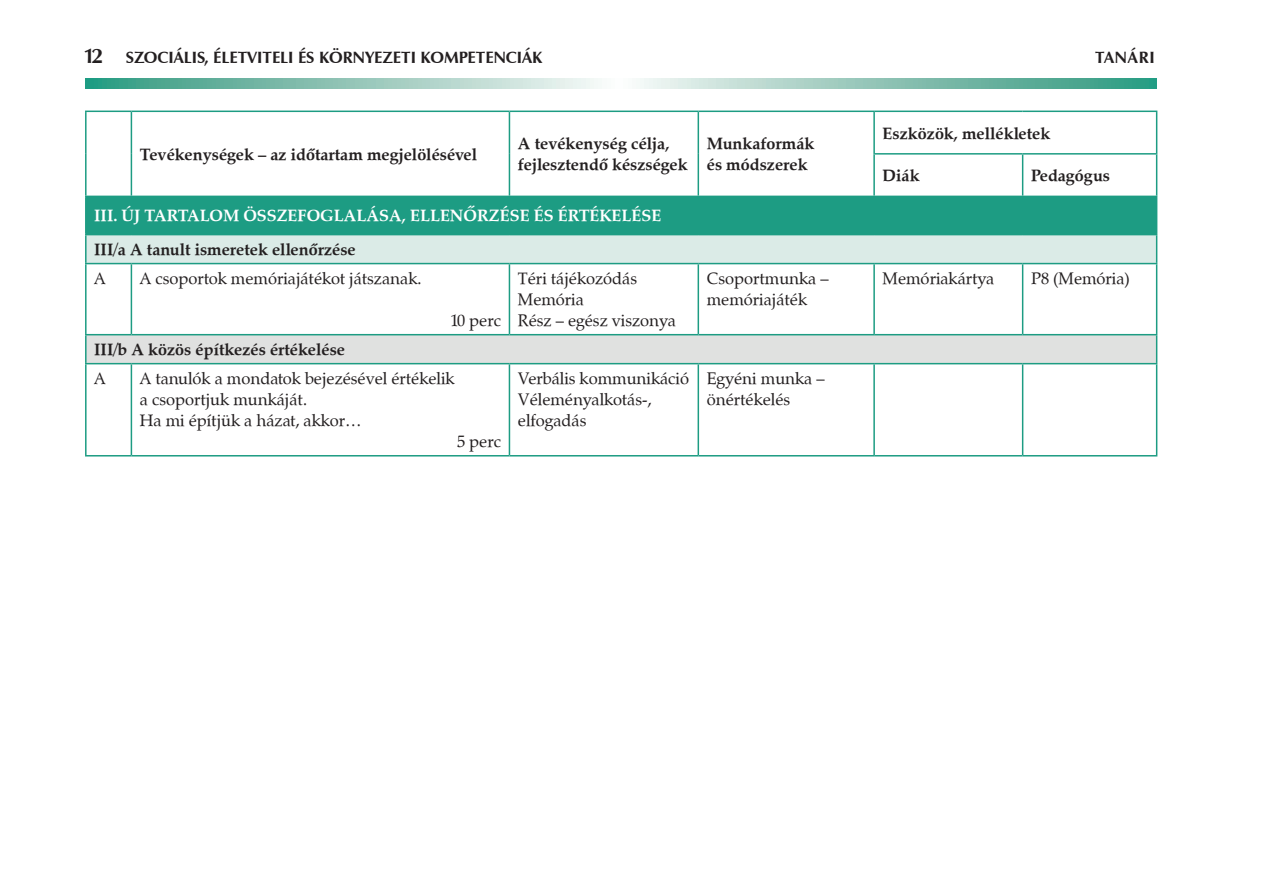
<style>
.page{position:relative;width:1263px;height:893px;background:#fff}
.page>*{position:absolute;margin:0;border:0;box-sizing:border-box;transform-origin:0 0}
.t1{font:16.5px/21px "Zapf Calligraphic 801 PFL";color:#231f20}
.t2{font:700 16.5px/21px "Zapf Calligraphic 801 PFL";color:#231f20}
.t3{font:700 16.5px "Zapf Humanist 601 PFL";color:#231f20}
.t4{font:700 16.5px "Zapf Calligraphic 801 PFL";color:#fff}
.s1{font-size:21px}
</style>
<div class="page">
<svg style="left:85px;top:78px;width:1072px;height:11px;background:#91c6b8"></svg>
<svg style="left:87px;top:112px;width:1069px;height:84px"></svg>
<div style="left:86px;top:196px;width:1071px;height:39px;background:#1d9c83"></div>
<div style="left:86px;top:235px;width:1071px;height:29px;background:#dbebe7"></div>
<div style="left:86px;top:335px;width:1071px;height:29px;background:#e0e1e0"></div>
<hr style="left:85px;top:111px;width:46px;height:1px;background:#1d9c83">
<hr style="left:85px;top:112px;width:2px;height:42px;background:#1d9c83">
<hr style="left:131px;top:111px;width:378px;height:1px;background:#1d9c83">
<hr style="left:131px;top:112px;width:1px;height:42px;background:#1d9c83">
<hr style="left:509px;top:111px;width:189px;height:1px;background:#1d9c83">
<hr style="left:509px;top:112px;width:1px;height:42px;background:#1d9c83">
<hr style="left:698px;top:111px;width:176px;height:1px;background:#1d9c83">
<hr style="left:697px;top:112px;width:2px;height:42px;background:#1d9c83">
<hr style="left:85px;top:154px;width:2px;height:42px;background:#1d9c83">
<hr style="left:131px;top:154px;width:1px;height:42px;background:#1d9c83">
<hr style="left:509px;top:154px;width:1px;height:42px;background:#1d9c83">
<hr style="left:697px;top:154px;width:2px;height:42px;background:#1d9c83">
<hr style="left:85px;top:196px;width:46px;height:1px;background:#1d9c83">
<hr style="left:874px;top:111px;width:149px;height:1px;background:#1d9c83">
<hr style="left:873px;top:112px;width:2px;height:41px;background:#1d9c83">
<hr style="left:1023px;top:111px;width:134px;height:1px;background:#1d9c83">
<hr style="left:1156px;top:112px;width:1px;height:41px;background:#1d9c83">
<hr style="left:873px;top:153px;width:150px;height:2px;background:#1d9c83">
<hr style="left:873px;top:155px;width:2px;height:41px;background:#1d9c83">
<hr style="left:1023px;top:153px;width:134px;height:2px;background:#1d9c83">
<hr style="left:1022px;top:155px;width:1px;height:41px;background:#1d9c83">
<hr style="left:1156px;top:155px;width:1px;height:41px;background:#1d9c83">
<hr style="left:85px;top:197px;width:2px;height:37px;background:#1d9c83">
<hr style="left:85px;top:234px;width:46px;height:1px;background:#1d9c83">
<hr style="left:85px;top:235px;width:2px;height:28px;background:#1d9c83">
<svg style="left:1156px;top:235px;width:1px;height:28px"></svg>
<hr style="left:85px;top:263px;width:46px;height:1px;background:#1d9c83">
<hr style="left:85px;top:264px;width:2px;height:70px;background:#1d9c83">
<hr style="left:131px;top:263px;width:378px;height:1px;background:#1d9c83">
<hr style="left:131px;top:264px;width:1px;height:70px;background:#1d9c83">
<hr style="left:509px;top:263px;width:189px;height:1px;background:#1d9c83">
<hr style="left:509px;top:264px;width:1px;height:70px;background:#1d9c83">
<hr style="left:698px;top:263px;width:176px;height:1px;background:#1d9c83">
<hr style="left:697px;top:264px;width:2px;height:70px;background:#1d9c83">
<hr style="left:874px;top:263px;width:149px;height:1px;background:#1d9c83">
<hr style="left:873px;top:264px;width:2px;height:70px;background:#1d9c83">
<hr style="left:1023px;top:263px;width:134px;height:1px;background:#1d9c83">
<hr style="left:1022px;top:264px;width:1px;height:70px;background:#1d9c83">
<hr style="left:1156px;top:264px;width:1px;height:70px;background:#1d9c83">
<hr style="left:85px;top:334px;width:46px;height:1px;background:#1d9c83">
<hr style="left:85px;top:335px;width:2px;height:28px;background:#1d9c83">
<hr style="left:131px;top:334px;width:378px;height:1px;background:#1d9c83">
<hr style="left:509px;top:334px;width:189px;height:1px;background:#1d9c83">
<hr style="left:698px;top:334px;width:176px;height:1px;background:#1d9c83">
<hr style="left:874px;top:334px;width:149px;height:1px;background:#1d9c83">
<hr style="left:1023px;top:334px;width:134px;height:1px;background:#1d9c83">
<svg style="left:1156px;top:335px;width:1px;height:28px"></svg>
<hr style="left:85px;top:363px;width:46px;height:1px;background:#1d9c83">
<hr style="left:85px;top:364px;width:2px;height:91px;background:#1d9c83">
<hr style="left:131px;top:363px;width:378px;height:1px;background:#1d9c83">
<hr style="left:131px;top:364px;width:1px;height:91px;background:#1d9c83">
<hr style="left:509px;top:363px;width:189px;height:1px;background:#1d9c83">
<hr style="left:509px;top:364px;width:1px;height:91px;background:#1d9c83">
<hr style="left:698px;top:363px;width:176px;height:1px;background:#1d9c83">
<hr style="left:697px;top:364px;width:2px;height:91px;background:#1d9c83">
<hr style="left:874px;top:363px;width:149px;height:1px;background:#1d9c83">
<hr style="left:873px;top:364px;width:2px;height:91px;background:#1d9c83">
<hr style="left:1023px;top:363px;width:134px;height:1px;background:#1d9c83">
<hr style="left:1022px;top:364px;width:1px;height:91px;background:#1d9c83">
<hr style="left:1156px;top:364px;width:1px;height:91px;background:#1d9c83">
<hr style="left:85px;top:455px;width:46px;height:1px;background:#1d9c83">
<hr style="left:131px;top:455px;width:378px;height:1px;background:#1d9c83">
<hr style="left:509px;top:455px;width:189px;height:1px;background:#1d9c83">
<hr style="left:698px;top:455px;width:176px;height:1px;background:#1d9c83">
<hr style="left:874px;top:455px;width:149px;height:1px;background:#1d9c83">
<hr style="left:1023px;top:455px;width:134px;height:1px;background:#1d9c83">
<p class="t3" style="left:83px;top:47px;width:61px"><span class="s1">12</span> SZOCIÁLIS</p>
<p class="t3" style="left:204px;top:47px;width:18px">, ÉLETVITELI</p>
<p class="t3" style="left:298px;top:47px;width:32px">ÉS KÖRNYEZETI</p>
<p class="t3" style="left:420px;top:47px;width:9px">KOMPETENCIÁKTAN</p>
<p class="t3" style="left:1128px;top:47px;width:29px">ÁRI</p>
<p class="t2" style="left:140px;top:144px;width:339px">Tevékenységek – az időtartam megjelölésével</p>
<p class="t2" style="left:518px;top:133px;width:171px">A tevékenység célja, fejlesztendő készségek</p>
<p class="t2" style="left:707px;top:133px;width:109px">Munkaformák és módszerek</p>
<p class="t2" style="left:883px;top:122px;width:169px">Eszközök, mellékletek</p>
<p class="t2" style="left:883px;top:165px;width:38px">Diák</p>
<p class="t2" style="left:1031px;top:165px;width:80px">Pedagógus</p>
<p class="t4" style="left:94px;top:206px;width:63px">III. Új tarta</p>
<p class="t4" style="left:200px;top:206px;width:461px">lom összefoglalása, ellenőrzése és értékelése</p>
<p class="t2" style="left:94px;top:239px;width:263px">III/a A tanult ismeretek ellenőrzése</p>
<p class="t1" style="left:94px;top:268px;width:13px">A</p>
<p class="t1" style="left:140px;top:268px;width:283px">A csoportok memóriajátékot játszanak.</p>
<p class="t1" style="left:451px;top:310px;width:52px">10 perc</p>
<p class="t1" style="left:518px;top:268px;width:160px">Téri tájékozódás<br>Memória<br>Rész – egész viszonya</p>
<p class="t1" style="left:707px;top:268px;width:123px">Csoportmunka – memóriajáték</p>
<p class="t1" style="left:883px;top:268px;width:113px">Memóriakártya</p>
<p class="t1" style="left:1031px;top:268px;width:100px">P8 (Memória)</p>
<p class="t2" style="left:94px;top:339px;width:252px">III/b A közös építkezés értékelése</p>
<p class="t1" style="left:94px;top:368px;width:13px">A</p>
<p class="t1" style="left:140px;top:368px;width:316px">A tanulók a mondatok bejezésével értékelik a csoportjuk munkáját.<br>Ha mi építjük a házat, akkor…</p>
<p class="t1" style="left:457px;top:431px;width:45px">5 perc</p>
<p class="t1" style="left:518px;top:368px;width:173px">Verbális kommunikáció<br>Véleményalkotás-, elfogadás</p>
<p class="t1" style="left:707px;top:368px;width:119px">Egyéni munka – önértékelés</p>
</div>
